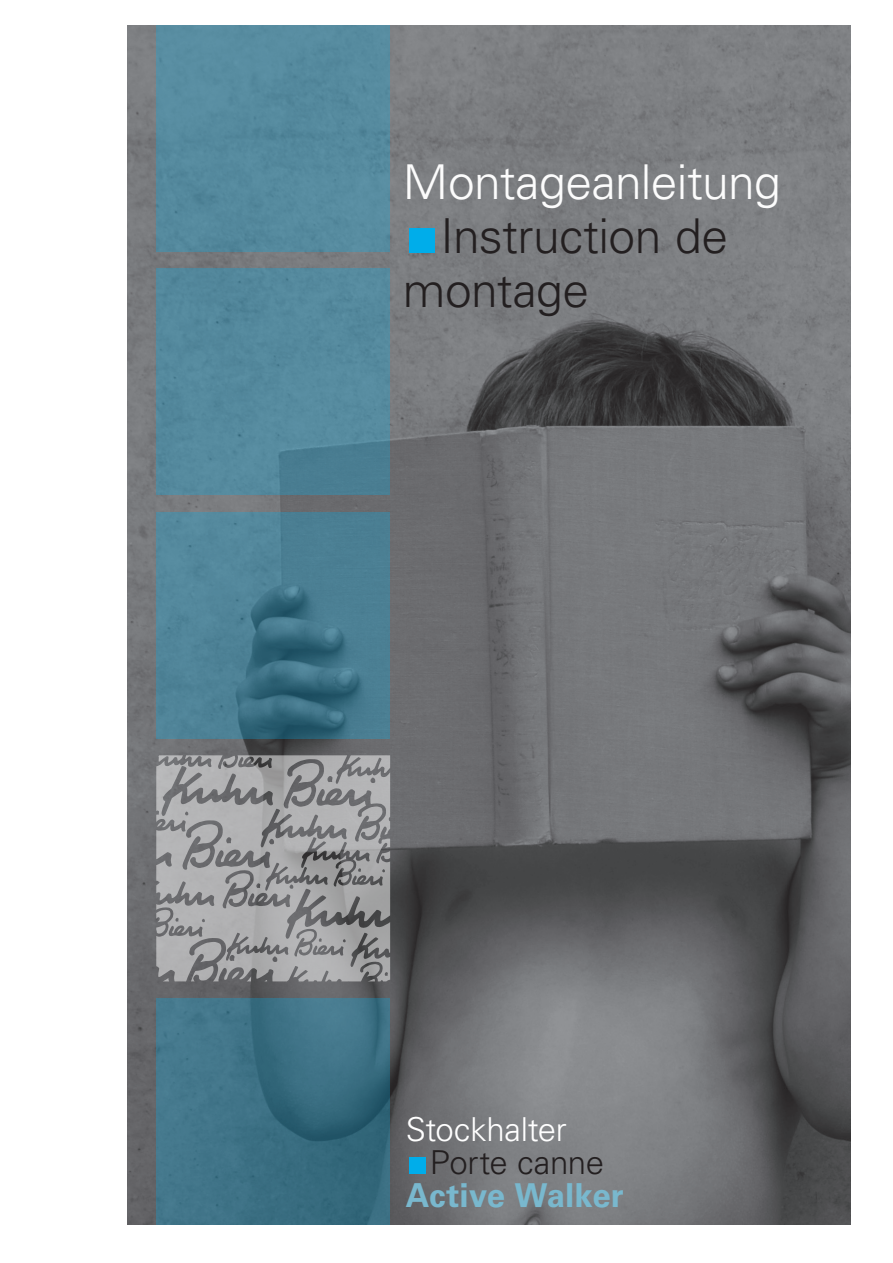
<style>
.page{position:relative;width:893px;height:1263px;background:#fff}
.page>*{position:absolute;margin:0;border:0;box-sizing:border-box;transform-origin:0 0}
.t1{font:300 48px/54px "Univers LT";letter-spacing:-.01em;color:#231f20}
.t2{font:300 48px "Univers LT";letter-spacing:-.01em;color:#fcfcfc}
.t3{font:700 33px "Univers LT";letter-spacing:.005em;color:#79b8ce}
.t4{font:300 33px "Univers LT";letter-spacing:-.01em;color:#fff}
.t5{font:300 33px "Univers LT";letter-spacing:-.01em;color:#231f20}
</style>
<div class="page">
<img style="left:128px;top:26px;width:722px;height:1199px">
<div style="left:409px;top:228px;width:25px;height:25px;background:#00adea"></div>
<div style="left:156px;top:269px;width:234px;height:226px;background:#54899e"></div>
<svg style="left:156px;top:512px;width:234px;height:226px;background:#487c90"></svg>
<svg style="left:156px;top:998px;width:234px;height:227px;background:#3c7083"></svg>
<div style="left:156px;top:26px;width:234px;height:226px;background:#568b9f"></div>
<svg style="left:156px;top:755px;width:234px;height:226px;background:#98989a"></svg>
<div style="left:409px;top:1158px;width:16px;height:16px;background:#00adea"></div>
<p class="t2" style="left:403px;top:153px;width:380px">Montageanleitung</p>
<p class="t1" style="left:403px;top:209px;width:327px;text-indent:37px">Instruction de montage</p>
<p class="t4" style="left:406px;top:1109px;width:163px">Stockhalter</p>
<p class="t5" style="left:430px;top:1142px;width:176px">Porte canne</p>
<p class="t3" style="left:406px;top:1176px;width:220px">Active Walker</p>
</div>
